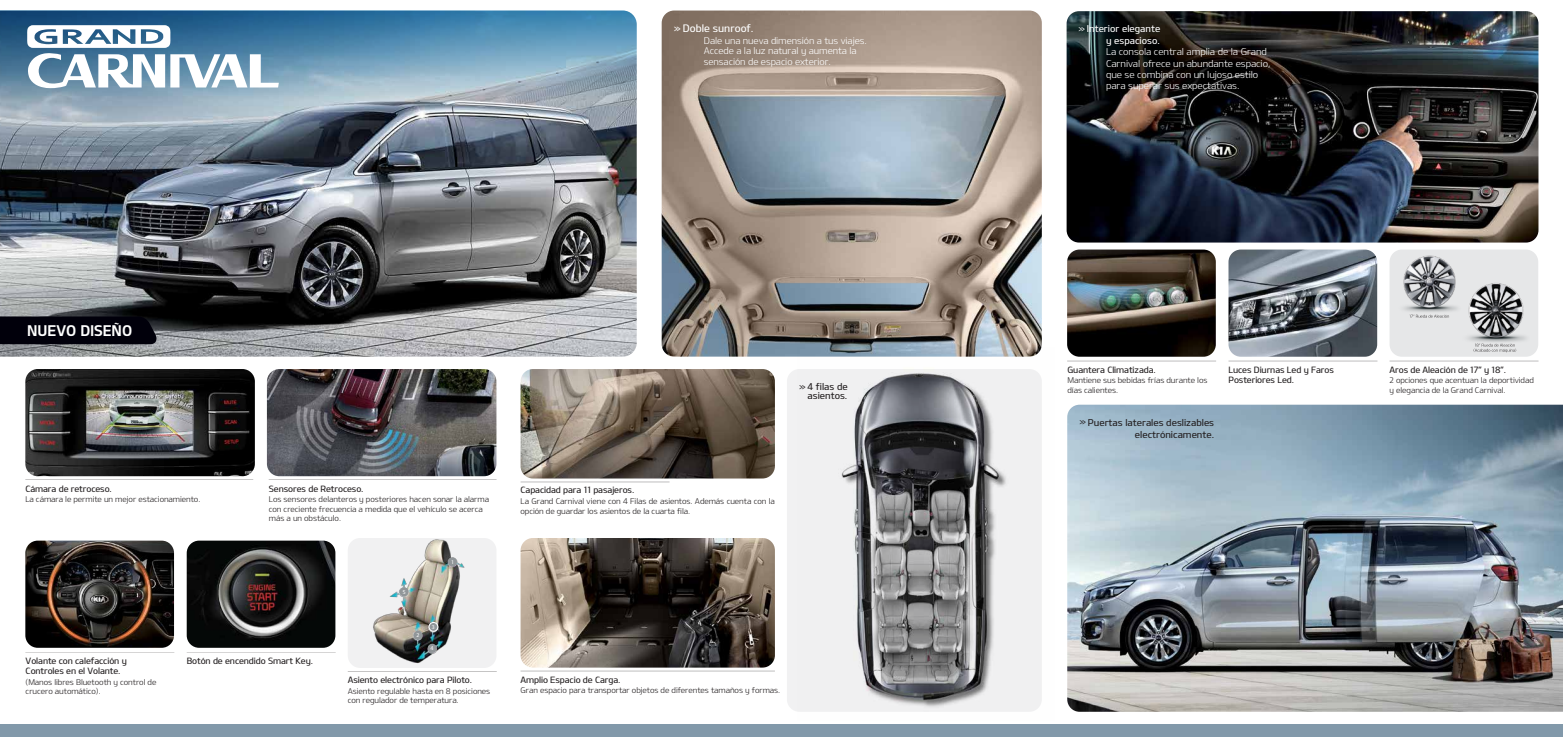
<style>
.page{position:relative;width:1563px;height:737px;background:#fff}
.page>*{position:absolute;margin:0;border:0;box-sizing:border-box;transform-origin:0 0}
.t1{font:14.79px "KIAOTFB";color:#fff}
.t2{font:10.41px "KIAOTFM";color:#fff}
.t3{font:9.45px/11.4px "KIAOTFL";letter-spacing:-.01em;color:#fff}
.t4{font:9.45px/11.6px "KIAOTFM";color:#231f20;text-align:right}
.t5{font:9.45px/11.6px "KIAOTFM";color:#fff;text-align:right}
.t6{font:9.28px/10.4px "KIAOTFL";letter-spacing:-.01em;color:#fff}
.t7{font:8.75px/10.5px "KIAOTFM";letter-spacing:-.01em;color:#231f20}
.t8{font:7.88px/9.5px "KIAOTFL";letter-spacing:-.01em;color:#231f20}
.t9{font:5.25px "KIAOTFM";color:#fff}
.s1{font-size:8.4px}
.s2{font-size:7.7px}
</style>
<div class="page">
<div style="left:0;top:724px;width:1563px;height:13px;background:#8299aa"></div>
<img style="left:1067px;top:405px;width:496px;height:306px">
<img style="left:1228px;top:249px;width:149px;height:108px">
<img style="left:1067px;top:249px;width:149px;height:108px">
<div style="left:1389px;top:249px;width:149px;height:108px;background:#e6e7e8;border-radius:12px"></div>
<img style="left:1393px;top:251px;width:65px;height:64px">
<svg style="left:1410px;top:315px;width:39px;height:3px"></svg>
<img style="left:1468px;top:283px;width:58px;height:59px">
<svg style="left:1473px;top:343px;width:43px;height:9px"></svg>
<img style="left:1066px;top:11px;width:472px;height:231px">
<img style="left:0;top:101px;width:637px;height:255px">
<svg style="left:0;top:11px;width:637px;height:90px;background:#6995b3"></svg>
<img style="left:662px;top:11px;width:380px;height:345px">
<img style="left:520px;top:538px;width:255px;height:129px">
<img style="left:187px;top:540px;width:148px;height:108px">
<img style="left:25px;top:540px;width:149px;height:108px">
<img style="left:25px;top:369px;width:230px;height:107px">
<div style="left:348px;top:538px;width:148px;height:130px;background:#f1f1f2;border-radius:12px"></div>
<img style="left:267px;top:369px;width:229px;height:107px">
<img style="left:373px;top:539px;width:92px;height:124px">
<div style="left:429px;top:622px;width:9px;height:9px;background:#919699;border-radius:50%"></div>
<div style="left:429px;top:622px;width:9px;height:9px;border:1px solid #fff;border-radius:50%"></div>
<div style="left:414px;top:630px;width:8px;height:9px;background:#919699;border-radius:50%"></div>
<div style="left:428px;top:643px;width:9px;height:9px;background:#919699;border-radius:50%"></div>
<div style="left:400px;top:587px;width:8px;height:9px;background:#919699;border-radius:50%"></div>
<div style="left:448px;top:557px;width:9px;height:9px;background:#919699;border-radius:50%"></div>
<img style="left:520px;top:369px;width:255px;height:109px">
<div style="left:787px;top:369px;width:255px;height:342px;background:#f1f1f2;border-radius:12px"></div>
<img style="left:797px;top:348px;width:245px;height:364px">
<div style="left:0;top:316px;width:157px;height:28px;background:#01000b"></div>
<svg style="left:27px;top:25px;width:252px;height:63px"></svg>
<hr style="left:520px;top:671px;width:255px;height:1px;background:#231f20">
<hr style="left:1389px;top:361px;width:149px;height:1px;background:#231f20">
<hr style="left:1228px;top:361px;width:149px;height:1px;background:#231f20">
<hr style="left:1067px;top:361px;width:149px;height:1px;background:#231f20">
<hr style="left:348px;top:671px;width:149px;height:1px;background:#231f20">
<hr style="left:187px;top:652px;width:149px;height:1px;background:#231f20">
<hr style="left:25px;top:652px;width:149px;height:1px;background:#231f20">
<hr style="left:269px;top:479px;width:227px;height:1px;background:#231f20">
<hr style="left:25px;top:479px;width:228px;height:1px;background:#231f20">
<hr style="left:520px;top:482px;width:149px;height:1px;background:#231f20">
<h2 class="t2" style="left:674px;top:22px;width:81px"><span class="s1">&gt;&gt;</span> Doble sunroof.</h2>
<p class="t6" style="left:704px;top:35px;width:164px">Dale una nueva dimensiOn a tus viajes.<br>Accede a la luz natural y aumenta la sensaciOn de espacio exterior.</p>
<h1 class="t1" style="left:27px;top:321px;width:107px">NUEVO DISE3O</h1>
<p class="t4" style="left:799px;top:382px;width:50px;line-height:9px"><span class="s2">&gt;&gt;</span> 4 filas de asientos.</p>
<p class="t7" style="left:25px;top:483px;width:88px">C?mara de retroceso.</p>
<p class="t8" style="left:25px;top:494px;width:177px">La c?mara le permite un mejor estacionamiento.</p>
<p class="t7" style="left:269px;top:483px;width:96px">Sensores de Retroceso.</p>
<p class="t8" style="left:269px;top:494px;width:222px">Los sensores delanteros y posteriores hacen sonar la alarma con creciente frecuencia a medida que el vehJculo se acerca m?s a un obst?culo.</p>
<p class="t9" style="left:403px;top:588px;width:4px">5</p>
<p class="t9" style="left:416px;top:631px;width:4px">2</p>
<p class="t9" style="left:432px;top:623px;width:4px">3</p>
<p class="t9" style="left:431px;top:644px;width:5px">4</p>
<p class="t9" style="left:451px;top:558px;width:4px">1</p>
<p class="t7" style="left:26px;top:655px;width:103px">Volante con calefacciOn y<br>Controles en el Volante.</p>
<p class="t8" style="left:26px;top:677px;width:132px">(Manos libres Bluetooth y control de crucero autom?tico).</p>
<p class="t7" style="left:187px;top:655px;width:128px">BotOn de encendido Smart Key.</p>
<p class="t7" style="left:348px;top:674px;width:126px">Asiento electrOnico para Piloto.</p>
<p class="t8" style="left:348px;top:686px;width:144px">Asiento regulable hasta en 8 posiciones con regulador de temperatura.</p>
<p class="t7" style="left:520px;top:484px;width:115px">Capacidad para 11 pasajeros.</p>
<p class="t8" style="left:520px;top:496px;width:256px">La Grand Carnival viene con 4 Filas de asientos. Adem?s cuenta con la opciOn de guardar los asientos de la cuarta fila.</p>
<p class="t7" style="left:520px;top:674px;width:101px">Amplio Espacio de Carga.</p>
<p class="t8" style="left:520px;top:685px;width:261px">Gran espacio para transportar objetos de diferentes tamaMos y formas.</p>
<p class="t5" style="left:1078px;top:23px;width:83px"><span class="s2">&gt;&gt;</span> Interior elegante y espacioso.</p>
<p class="t3" style="left:1106px;top:46px;width:166px">La consola central amplia de la Grand Carnival ofrece un abundante espacio, que se combina con un lujoso estilo para superar sus expectativas.</p>
<p class="t7" style="left:1067px;top:364px;width:90px">Guantera Climatizada.</p>
<p class="t7" style="left:1228px;top:364px;width:107px">Luces Diurnas Led y Faros</p>
<p class="t7" style="left:1389px;top:364px;width:118px">Aros de AleaciOn de 17” y 18”.</p>
<p class="t8" style="left:1067px;top:375px;width:142px">Mantiene sus bebidas frJas durante los</p>
<p class="t7" style="left:1228px;top:374px;width:67px">Posteriores Led.</p>
<p class="t8" style="left:1067px;top:385px;width:52px">dJas calientes.</p>
<p class="t4" style="left:1079px;top:416px;width:136px"><span class="s2">&gt;&gt;</span> Puertas laterales deslizables electrOnicamente.</p>
<p class="t8" style="left:1389px;top:375px;width:146px">2 opciones que acentuan la deportividad y elegancia de la Grand Carnival.</p>
</div>
